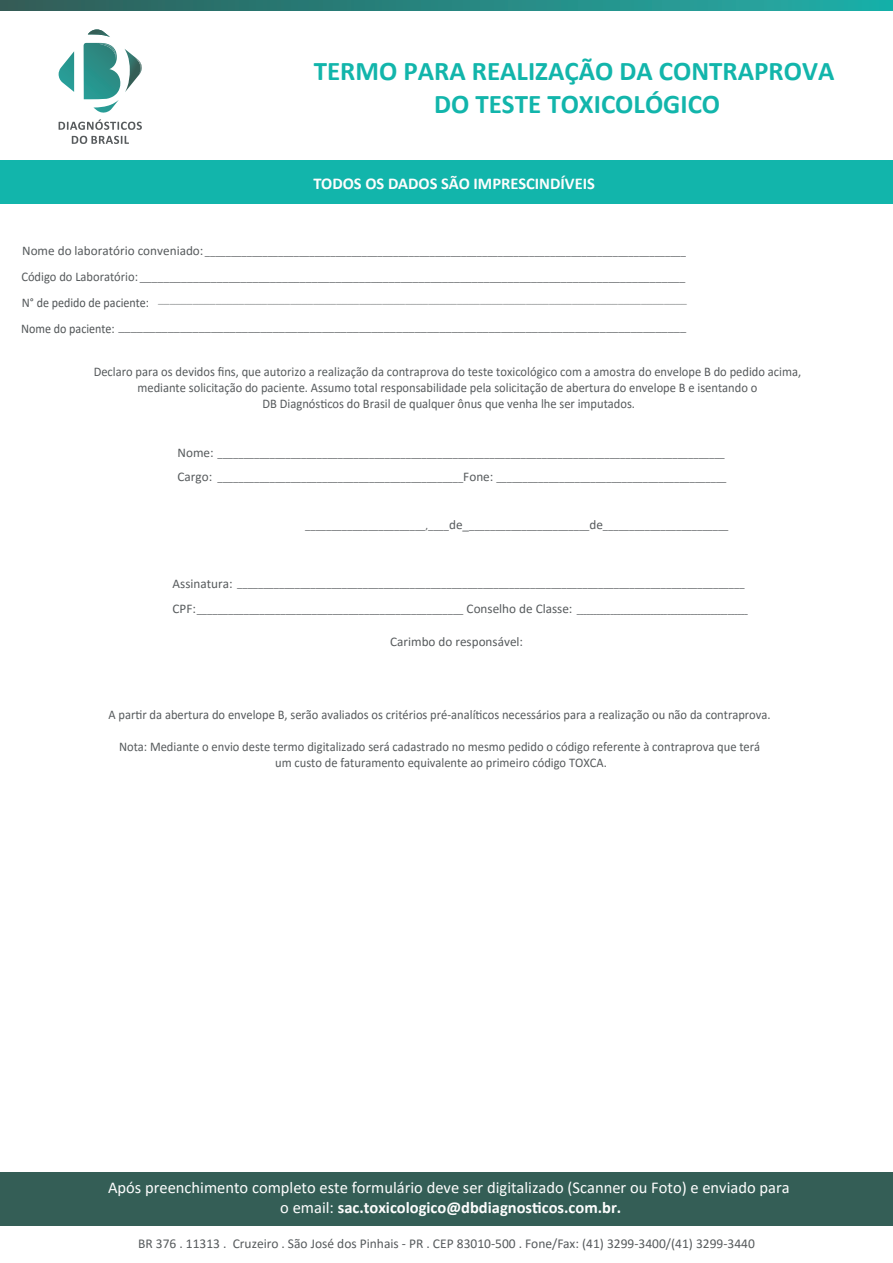
<style>
.page{position:relative;width:893px;height:1263px;background:#fff}
.page>*{position:absolute;margin:0;border:0;box-sizing:border-box;transform-origin:0 0}
.t1{font:700 27px/32.4px "Calibri";color:#12b5ab;text-align:center}
.t2{font:16.5px/19.8px "Calibri";color:#fdfdfd;text-align:center}
.t3{font:700 16.5px "Calibri";color:#fdfdfd}
.t4{font:13.5px "Calibri";color:#575b5d}
.t5{font:13.2px/15.9px "Calibri";color:#575b5d;text-align:center;scale:.95 1}
.t6{font:13.2px "Calibri";color:#575b5d}
.t7{font:10.5px "Calibri";color:#575b5d}
.t8{font:10.5px "Calibri";color:#575b5d;scale:1.13 1}
.t9{font:10.5px "Calibri";color:#575b5d;scale:1.18 1}
.t10{font:7.65px "Calibri";color:#575b5d;scale:1.52 1}
.s1{font-size:13.2px}
.s2{font-size:13.2px;color:#505456}
.s3{font-weight:700}
</style>
<div class="page">
<div style="left:0;top:161px;width:893px;height:43px;background:#12b5ab"></div>
<div style="left:0;top:1172px;width:893px;height:54px;background:#345e56"></div>
<svg style="left:0;top:0;width:893px;height:10px;background:#27857f"></svg>
<svg style="left:59px;top:119px;width:83px;height:25px"></svg>
<svg style="left:59px;top:29px;width:83px;height:84px"></svg>
<h1 class="t1" style="left:314px;top:54px;width:522px">TERMO PARA REALIZAÇÃO DA CONTRAPROVA<br>DO TESTE TOXICOLÓGICO</h1>
<h2 class="t3" style="left:314px;top:171px;width:283px">TODOS OS DADOS SÃO IMPRESCINDÍVEIS</h2>
<p class="t7" style="left:22px;top:244px;width:665px"><span class="s1">Nome do laboratório conveniado:</span> ____________________________________________________________________________________________</p>
<p class="t8" style="left:21px;top:270px;width:589px"><span class="s1">Código do Laboratório:</span> ____________________________________________________________________________________________</p>
<p class="t10" style="left:22px;top:295px;width:439px"><span class="s1">N</span><span class="s2">° de pedido de paciente:</span> ____________________________________________________________________________________________</p>
<p class="t9" style="left:21px;top:320px;width:565px"><span class="s1">N</span><span class="s2">ome do paciente:</span> ____________________________________________________________________________________________</p>
<p class="t5" style="left:94px;top:364px;width:746px">Declaro para os devidos fins, que autorizo a realização da contraprova do teste toxicológico com a amostra do envelope B do pedido acima, mediante solicitação do paciente. Assumo total responsabilidade pela solicitação de abertura do envelope B e isentando o<br>DB Diagnósticos do Brasil de qualquer ônus que venha lhe ser imputados.</p>
<p class="t6" style="left:178px;top:444px;width:38px">Nome:</p>
<p class="t7" style="left:218px;top:447px;width:509px">_________________________________________________________________________________________________</p>
<p class="t7" style="left:178px;top:471px;width:550px"><span class="s1">Cargo:</span> _______________________________________________<span class="s1">Fone:</span> ____________________________________________</p>
<p class="t7" style="left:305px;top:518px;width:425px">_______________________,____<span class="s1">de_</span>_______________________<span class="s1">de</span>________________________</p>
<p class="t7" style="left:173px;top:576px;width:573px"><span class="s1">Assinatura:</span> _________________________________________________________________________________________________</p>
<p class="t7" style="left:173px;top:603px;width:577px"><span class="s1">CPF:</span>___________________________________________________ <span class="s1">Conselho de Classe:</span> ___________________________________________________</p>
<p class="t6" style="left:390px;top:633px;width:135px">Carimbo do responsável:</p>
<p class="t5" style="left:109px;top:706px;width:698px">A partir da abertura do envelope B, serão avaliados os critérios pré-analíticos necessários para a realização ou não da contraprova.</p>
<p class="t5" style="left:119px;top:738px;width:676px">Nota: Mediante o envio deste termo digitalizado será cadastrado no mesmo pedido o código referente à contraprova que terá um custo de faturamento equivalente ao primeiro código TOXCA.</p>
<h2 class="t2" style="left:108px;top:1177px;width:683px">Após preenchimento completo este formulário deve ser digitalizado (Scanner ou Foto) e enviado para o email: <span class="s3">sac.toxicologico@dbdiagnosticos.com.br.</span></h2>
<p class="t4" style="left:138px;top:1234px;width:618px">BR 376 . 11313 . Cruzeiro . São José dos Pinhais - PR . CEP 83010-500 . Fone/Fax: (41) 3299-3400/(41) 3299-3440</p>
</div>
